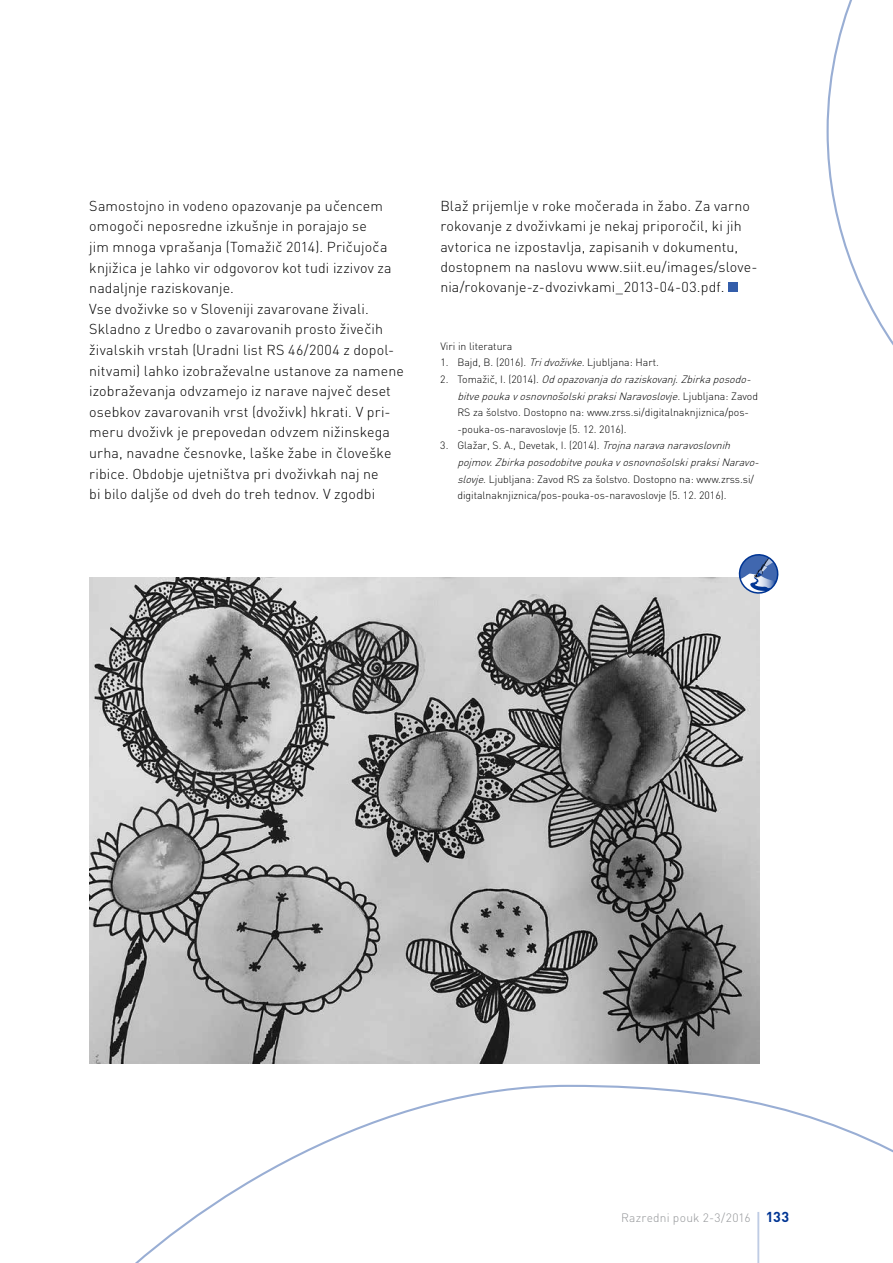
<style>
.page{position:relative;width:893px;height:1263px;background:#fff}
.page>*{position:absolute;margin:0;border:0;box-sizing:border-box;transform-origin:0 0}
.t1{font:300 14.25px/20.5px "DINP";letter-spacing:.01em;color:#000}
.t2{font:300 12px "DINP";letter-spacing:.02em;color:#939598}
.t3{font:300 10.5px/16.6px "DINP";color:#000}
.t4{font:italic 300 10.5px "DINP";color:#000}
.s1{font-style:italic}
.s2{font-style:normal}
.s3{font-weight:700;font-size:14.25px;color:#003594}
</style>
<div class="page">
<svg style="left:826px;top:0;width:67px;height:345px"></svg>
<svg style="left:135px;top:1084px;width:758px;height:179px"></svg>
<div style="left:728px;top:282px;width:10px;height:10px;background:#335daa"></div>
<img style="left:89px;top:577px;width:670px;height:487px">
<svg style="left:735px;top:554px;width:44px;height:43px"></svg>
<p class="t1" style="left:89px;top:195px;width:316px">Samostojno in vodeno opazovanje pa učencem omogoči neposredne izkušnje in porajajo se<br>jim mnoga vprašanja (Tomažič 2014). Pričujoča knjižica je lahko vir odgovorov kot tudi izzivov za nadaljnje raziskovanje.<br>Vse dvoživke so v Sloveniji zavarovane živali.<br>Skladno z Uredbo o zavarovanih prosto živečih živalskih vrstah (Uradni list RS 46/2004 z dopol&shy;nitvami) lahko izobraževalne ustanove za namene izobraževanja odvzamejo iz narave največ deset osebkov zavarovanih vrst (dvoživk) hkrati. V pri&shy;meru dvoživk je prepovedan odvzem nižinskega urha, navadne česnovke, laške žabe in človeške ribice. Obdobje ujetništva pri dvoživkah naj ne<br>bi bilo daljše od dveh do treh tednov. V zgodbi</p>
<p class="t1" style="left:440px;top:195px;width:319px">Blaž prijemlje v roke močerada in žabo. Za varno rokovanje z dvoživkami je nekaj priporočil, ki jih avtorica ne izpostavlja, zapisanih v dokumentu, dostopnem na naslovu www.siit.eu/images/slove&shy;nia/rokovanje-z-dvozivkami_2013-04-03.pdf.</p>
<p class="t3" style="left:440px;top:337px;width:73px">Viri in literatura</p>
<p class="t3" style="left:440px;top:354px;width:220px">1. Bajd, B. (2016). <span class="s1">Tridvoživke.</span>Ljubljana: Hart.</p>
<p class="t4" style="left:440px;top:373px;width:315px"><span class="s2">2 . To m a ž i č , I . ( 2 0 1 4 ) .</span> Odopazovanjadoraziskovanj.Zbirkaposodo-</p>
<p class="t4" style="left:457px;top:389px;width:302px">bitvepoukavosnovnošolskipraksiNaravoslovje.<span class="s2">Lj u b lj a n a : Z a v o d</span></p>
<p class="t3" style="left:457px;top:404px;width:293px">RS za šolstvo. Dostopno na: www.zrss.si/digitalnaknjiznica/pos-</p>
<p class="t3" style="left:457px;top:420px;width:171px">-pouka-os-naravoslovje (5. 12. 2016).</p>
<p class="t3" style="left:457px;top:437px;width:306px;text-indent:-17px">3. Glažar, S. A., Devetak, I. (2014). <span class="s1">Trojnanaravanaravoslovnih pojmov.ZbirkaposodobitvepoukavosnovnošolskipraksiNaravo&shy;slovje</span>. Ljubljana: Zavod RS za šolstvo. Dostopno na: www.zrss.si/ digitalnaknjiznica/pos-pouka-os-naravoslovje (5. 12. 2016).</p>
<p class="t2" style="left:621px;top:1210px;width:170px">Razredni pouk 2-3/2016 <span class="s3">133</span></p>
</div>
